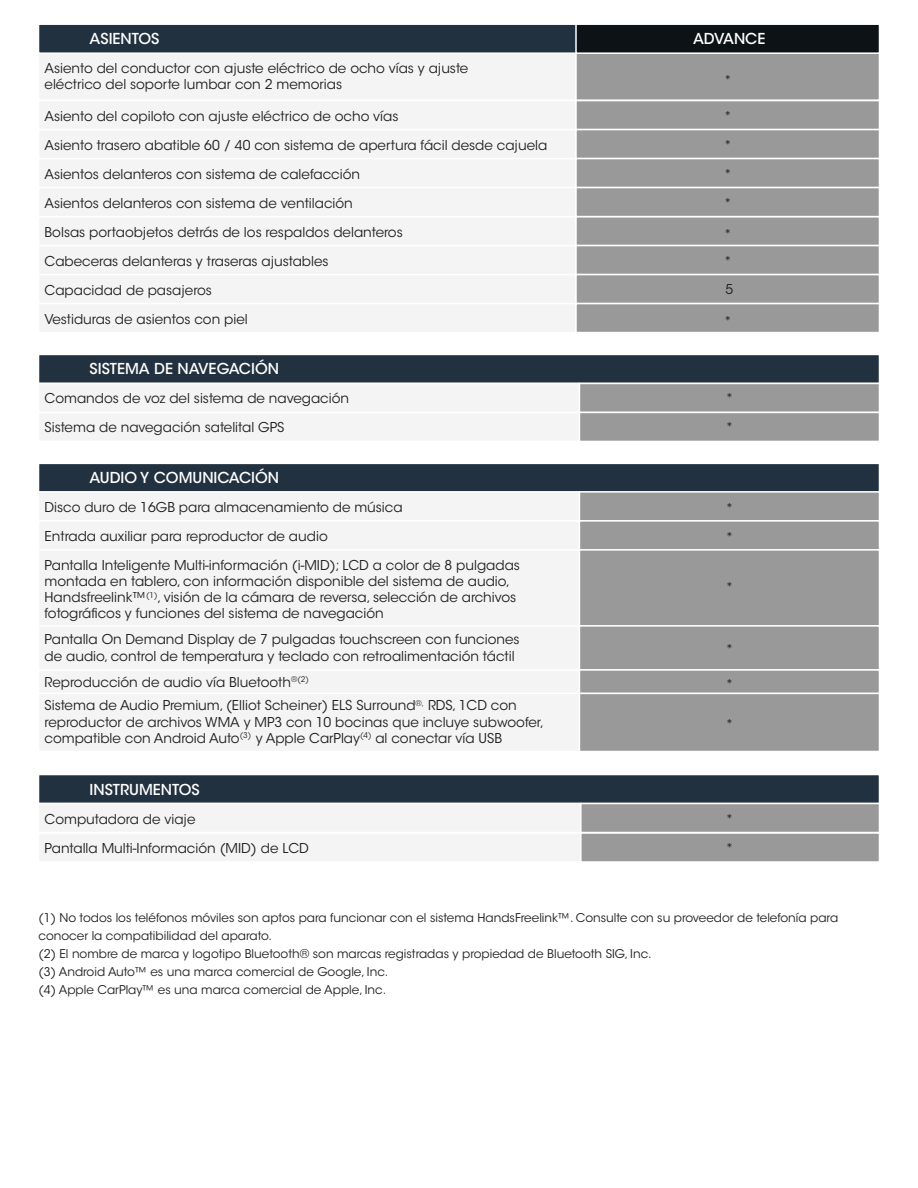
<style>
.page{position:relative;width:918px;height:1188px;background:#fff}
.page>*{position:absolute;margin:0;border:0;box-sizing:border-box;transform-origin:0 0}
.t1{font:500 15px "ITC Avant Garde Std";color:#fff}
.t2{font:13.5px/16.2px "ITC Avant Garde Std";color:#1d201f}
.t3{font:12px/18px "ITC Avant Garde Std";color:#1d201f}
</style>
<div class="page">
<div style="left:38px;top:100px;width:539px;height:30px;background:#f4f4f4"></div>
<div style="left:38px;top:129px;width:539px;height:30px;background:#f4f4f4;border:2px solid #fff"></div>
<div style="left:38px;top:216px;width:539px;height:30px;background:#f4f4f4"></div>
<div style="left:38px;top:52px;width:539px;height:49px;background:#f4f4f4"></div>
<div style="left:38px;top:158px;width:539px;height:30px;background:#f4f4f4;border:2px solid #fff"></div>
<div style="left:38px;top:187px;width:539px;height:30px;background:#f4f4f4;border:2px solid #fff"></div>
<div style="left:38px;top:245px;width:539px;height:30px;background:#f4f4f4;border:2px solid #fff"></div>
<div style="left:38px;top:274px;width:539px;height:30px;background:#f4f4f4;border:2px solid #fff"></div>
<div style="left:38px;top:303px;width:539px;height:30px;background:#f4f4f4;border:2px solid #fff"></div>
<svg style="left:574px;top:54px;width:305px;height:279px;background:#9f9f9f"></svg>
<div style="left:38px;top:23px;width:842px;height:31px;background:#22313f;border:2px solid #fff"></div>
<div style="left:38px;top:354px;width:842px;height:30px;background:#22313f;border:2px solid #fff"></div>
<div style="left:38px;top:383px;width:542px;height:30px;background:#f4f4f4;border:2px solid #fff"></div>
<div style="left:38px;top:463px;width:842px;height:30px;background:#22313f;border:2px solid #fff"></div>
<div style="left:38px;top:774px;width:842px;height:30px;background:#22313f;border:2px solid #fff"></div>
<div style="left:38px;top:803px;width:544px;height:30px;background:#f4f4f4;border:2px solid #fff"></div>
<div style="left:38px;top:832px;width:544px;height:31px;background:#f4f4f4;border:2px solid #fff"></div>
<svg style="left:579px;top:802px;width:301px;height:61px;background:#a2a2a2"></svg>
<div style="left:38px;top:491px;width:542px;height:31px;background:#f4f4f4"></div>
<div style="left:38px;top:520px;width:542px;height:31px;background:#f4f4f4"></div>
<div style="left:38px;top:549px;width:542px;height:78px;background:#f4f4f4"></div>
<div style="left:38px;top:625px;width:542px;height:46px;background:#f4f4f4"></div>
<div style="left:38px;top:669px;width:542px;height:25px;background:#f4f4f4"></div>
<div style="left:38px;top:693px;width:542px;height:59px;background:#f4f4f4;border:2px solid #fff"></div>
<svg style="left:578px;top:490px;width:302px;height:262px;background:#9d9d9d"></svg>
<div style="left:38px;top:412px;width:542px;height:30px;background:#f4f4f4;border:2px solid #fff"></div>
<svg style="left:578px;top:382px;width:302px;height:60px;background:#a0a1a1"></svg>
<div style="left:575px;top:23px;width:305px;height:31px;background:#0d1216;border:2px solid #fff"></div>
<p class="t1" style="left:90px;top:29px;width:71px">ASIENTOS</p>
<p class="t2" style="left:45px;top:60px;width:425px">Asiento del conductor con ajuste eléctrico de ocho vías y ajuste eléctrico del soporte lumbar con 2 memorias</p>
<p class="t1" style="left:693px;top:29px;width:74px">ADVANCE</p>
<p class="t2" style="left:724px;top:72px;width:10px">*</p>
<p class="t2" style="left:45px;top:108px;width:356px">Asiento del copiloto con ajuste eléctrico de ocho vías</p>
<p class="t2" style="left:724px;top:108px;width:10px">*</p>
<p class="t2" style="left:45px;top:137px;width:504px">Asiento trasero abatible 60 / 40 con sistema de apertura fácil desde cajuela</p>
<p class="t2" style="left:724px;top:137px;width:10px">*</p>
<p class="t2" style="left:45px;top:166px;width:317px">Asientos delanteros con sistema de calefacción</p>
<p class="t2" style="left:724px;top:166px;width:10px">*</p>
<p class="t2" style="left:45px;top:195px;width:310px">Asientos delanteros con sistema de ventilación</p>
<p class="t2" style="left:724px;top:195px;width:10px">*</p>
<p class="t2" style="left:45px;top:224px;width:360px">Bolsas portaobjetos detrás de los respaldos delanteros</p>
<p class="t2" style="left:724px;top:226px;width:10px">*</p>
<p class="t2" style="left:45px;top:253px;width:286px">Cabeceras delanteras y traseras ajustables</p>
<p class="t2" style="left:724px;top:253px;width:10px">*</p>
<p class="t2" style="left:45px;top:275px;width:205px;line-height:29px">Capacidad de pasajeros<br>Vestiduras de asientos con piel</p>
<p class="t2" style="left:725px;top:281px;width:9px">5</p>
<p class="t2" style="left:724px;top:313px;width:10px">*</p>
<p class="t1" style="left:90px;top:360px;width:191px">SISTEMA DE NAVEGACIÓN</p>
<p class="t2" style="left:45px;top:391px;width:306px">Comandos de voz del sistema de navegación</p>
<p class="t2" style="left:725px;top:391px;width:10px">*</p>
<p class="t2" style="left:45px;top:420px;width:241px">Sistema de navegación satelital GPS</p>
<p class="t2" style="left:725px;top:420px;width:10px">*</p>
<p class="t1" style="left:90px;top:469px;width:191px">AUDIO Y COMUNICACIÓN</p>
<p class="t2" style="left:45px;top:499px;width:360px">Disco duro de 16GB para almacenamiento de música</p>
<p class="t2" style="left:725px;top:500px;width:10px">*</p>
<p class="t2" style="left:45px;top:528px;width:285px">Entrada auxiliar para reproductor de audio</p>
<p class="t2" style="left:725px;top:529px;width:10px">*</p>
<p class="t2" style="left:45px;top:557px;width:477px">Pantalla Inteligente Multi-información (i-MID); LCD a color de 8 pulgadas montada en tablero, con información disponible del sistema de audio, Handsfreelink™<sup>(1)</sup>, visión de la cámara de reversa, selección de archivos fotográficos y funciones del sistema de navegación</p>
<p class="t2" style="left:725px;top:579px;width:10px">*</p>
<p class="t2" style="left:45px;top:632px;width:477px">Pantalla On Demand Display de 7 pulgadas touchscreen con funciones de audio, control de temperatura y teclado con retroalimentación táctil</p>
<p class="t2" style="left:725px;top:641px;width:10px">*</p>
<p class="t2" style="left:45px;top:674px;width:266px">Reproducción de audio vía Bluetooth<sup>®(2)</sup></p>
<p class="t2" style="left:725px;top:677px;width:10px">*</p>
<p class="t2" style="left:45px;top:698px;width:501px">Sistema de Audio Premium, (Elliot Scheiner) ELS Surround<sup>®,</sup> RDS, 1CD con reproductor de archivos WMA y MP3 con 10 bocinas que incluye subwoofer, compatible con Android Auto<sup>(3)</sup> y Apple CarPlay<sup>(4)</sup> al conectar vía USB</p>
<p class="t2" style="left:725px;top:717px;width:10px">*</p>
<p class="t1" style="left:90px;top:780px;width:112px">INSTRUMENTOS</p>
<p class="t2" style="left:45px;top:811px;width:152px">Computadora de viaje</p>
<p class="t2" style="left:725px;top:811px;width:10px">*</p>
<p class="t2" style="left:45px;top:840px;width:266px">Pantalla Multi-Información (MID) de LCD</p>
<p class="t2" style="left:725px;top:840px;width:10px">*</p>
<p class="t3" style="left:39px;top:908px;width:801px">(1) No todos los teléfonos móviles son aptos para funcionar con el sistema HandsFreelink™. Consulte con su proveedor de telefonía para conocer la compatibilidad del aparato.<br>(2) El nombre de marca y logotipo Bluetooth® son marcas registradas y propiedad de Bluetooth SIG, Inc.<br>(3) Android Auto™ es una marca comercial de Google, Inc.<br>(4) Apple CarPlay™ es una marca comercial de Apple, Inc.</p>
</div>
